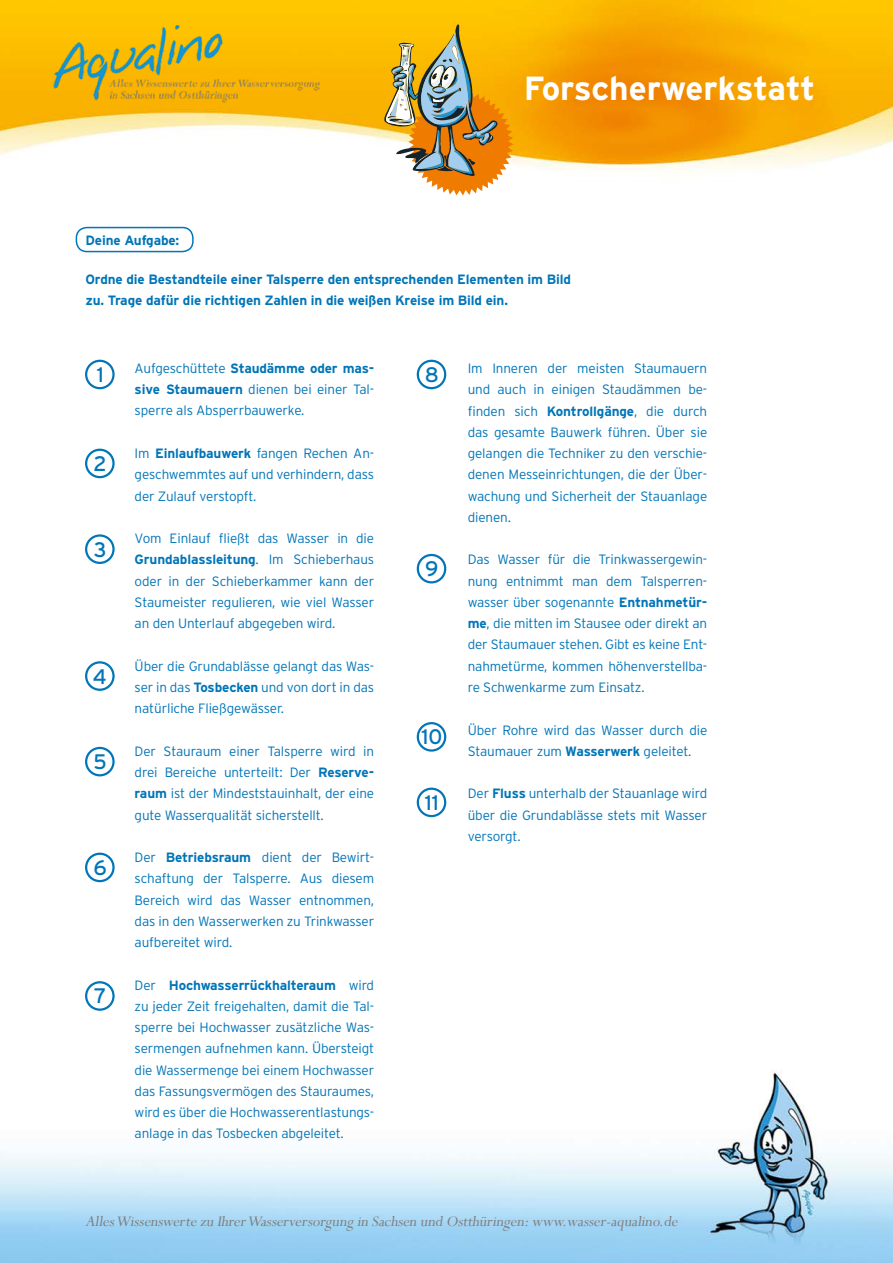
<style>
.page{position:relative;width:893px;height:1263px;background:#fff}
.page>*{position:absolute;margin:0;border:0;box-sizing:border-box;transform-origin:0 0}
.t1{font:700 33.45px "Interstate";letter-spacing:-.005em;color:#fff}
.t2{font:21px "Interstate";color:#0075b8}
.t3{font:italic 16.2px "Perpetua";color:#7d7d7d}
.t4{font:300 13.5px/21.3px "Interstate";letter-spacing:-.01em;color:#0075b8;text-align:justify}
.t5{font:700 13.5px/21.3px "Interstate";letter-spacing:-.01em;color:#0075b8}
.s1{font-weight:700}
</style>
<div class="page">
<img style="left:1px;top:0;width:892px;height:1263px">
<img style="left:0;top:0;width:1px;height:1263px">
<img style="left:44px;top:13px;width:286px;height:109px">
<svg style="left:383px;top:24px;width:132px;height:173px"></svg>
<div style="left:76px;top:228px;width:117px;height:24px;background:#fff;border-radius:11px"></div>
<div style="left:76px;top:227px;width:118px;height:25px;border:2px solid #0075b8;border-radius:11px"></div>
<div style="left:85px;top:360px;width:30px;height:29px;border:2px solid #0075b8;border-radius:50%"></div>
<div style="left:417px;top:360px;width:29px;height:29px;border:2px solid #0075b8;border-radius:50%"></div>
<div style="left:417px;top:554px;width:29px;height:29px;border:2px solid #0075b8;border-radius:50%"></div>
<div style="left:417px;top:722px;width:29px;height:30px;border:2px solid #0075b8;border-radius:50%"></div>
<div style="left:417px;top:788px;width:29px;height:29px;border:2px solid #0075b8;border-radius:50%"></div>
<div style="left:85px;top:449px;width:30px;height:29px;border:2px solid #0075b8;border-radius:50%"></div>
<div style="left:85px;top:534px;width:30px;height:30px;border:2px solid #0075b8;border-radius:50%"></div>
<div style="left:85px;top:661px;width:30px;height:30px;border:2px solid #0075b8;border-radius:50%"></div>
<div style="left:85px;top:747px;width:30px;height:29px;border:2px solid #0075b8;border-radius:50%"></div>
<div style="left:85px;top:853px;width:30px;height:29px;border:2px solid #0075b8;border-radius:50%"></div>
<div style="left:85px;top:981px;width:30px;height:30px;border:2px solid #0075b8;border-radius:50%"></div>
<h1 class="t1" style="left:524px;top:69px;width:293px">Forscherwerkstatt</h1>
<p class="t5" style="left:85px;top:229px;width:95px">Deine Aufgabe:</p>
<p class="t5" style="left:85px;top:268px;width:487px">Ordne die Bestandteile einer Talsperre den entsprechenden Elementen im Bild zu. Trage dafür die richtigen Zahlen in die weißen Kreise im Bild ein.</p>
<p class="t4" style="left:135px;top:357px;width:241px">Aufgeschüttete <span class="s1">Staudämme oder mas&shy;sive Staumauern</span> dienen bei einer Tal&shy;sperre als Absperrbauwerke.</p>
<p class="t4" style="left:135px;top:442px;width:241px">Im <span class="s1">Einlaufbauwerk</span> fangen Rechen An&shy;geschwemmtes auf und verhindern, dass der Zulauf verstopft.</p>
<p class="t4" style="left:135px;top:527px;width:241px">Vom Einlauf fließt das Wasser in die <span class="s1">Grundablassleitung</span>. Im Schieberhaus oder in der Schieberkammer kann der Staumeister regulieren, wie viel Wasser an den Unterlauf abgegeben wird.</p>
<p class="t4" style="left:135px;top:655px;width:241px">Über die Grundablässe gelangt das Was&shy;ser in das <span class="s1">Tosbecken</span> und von dort in das natürliche Fließgewässer.</p>
<p class="t4" style="left:135px;top:740px;width:241px">Der Stauraum einer Talsperre wird in drei Bereiche unterteilt: Der <span class="s1">Reserve&shy;raum</span> ist der Mindeststauinhalt, der eine gute Wasserqualität sicherstellt.</p>
<p class="t4" style="left:135px;top:846px;width:241px">Der <span class="s1">Betriebsraum</span> dient der Bewirt&shy;schaftung der Talsperre. Aus diesem Bereich wird das Wasser entnommen, das in den Wasserwerken zu Trinkwasser aufbereitet wird.</p>
<p class="t4" style="left:135px;top:974px;width:241px">Der <span class="s1">Hochwasserrückhalteraum</span> wird zu jeder Zeit freigehalten, damit die Tal&shy;sperre bei Hochwasser zusätzliche Was&shy;sermengen aufnehmen kann. Übersteigt die Wassermenge bei einem Hochwasser das Fassungsvermögen des Stauraumes, wird es über die Hochwasserentlastungs&shy;anlage in das Tosbecken abgeleitet.</p>
<h2 class="t2" style="left:97px;top:363px;width:9px">1</h2>
<h2 class="t2" style="left:425px;top:363px;width:16px">8</h2>
<h2 class="t2" style="left:94px;top:452px;width:15px">2</h2>
<h2 class="t2" style="left:94px;top:537px;width:14px">3</h2>
<h2 class="t2" style="left:425px;top:557px;width:15px">9</h2>
<h2 class="t2" style="left:93px;top:664px;width:16px">4</h2>
<h2 class="t2" style="left:421px;top:725px;width:22px">10</h2>
<h2 class="t2" style="left:94px;top:750px;width:15px">5</h2>
<h2 class="t2" style="left:425px;top:791px;width:16px">11</h2>
<h2 class="t2" style="left:93px;top:856px;width:15px">6</h2>
<h2 class="t2" style="left:94px;top:984px;width:14px">7</h2>
<p class="t4" style="left:468px;top:357px;width:241px">Im Inneren der meisten Staumauern und auch in einigen Staudämmen be&shy;finden sich <span class="s1">Kontrollgänge</span>, die durch das gesamte Bauwerk führen. Über sie gelangen die Techniker zu den verschie&shy;denen Messeinrichtungen, die der Über&shy;wachung und Sicherheit der Stauanlage dienen.</p>
<p class="t4" style="left:468px;top:549px;width:241px">Das Wasser für die Trinkwassergewin&shy;nung entnimmt man dem Talsperren&shy;wasser über sogenannte <span class="s1">Entnahmetür&shy;me</span>, die mitten im Stausee oder direkt an der Staumauer stehen. Gibt es keine Ent&shy;nahmetürme, kommen höhenverstellba&shy;re Schwenkarme zum Einsatz.</p>
<p class="t4" style="left:468px;top:719px;width:241px">Über Rohre wird das Wasser durch die<br>Staumauer zum <span class="s1">Wasserwerk</span> geleitet.</p>
<p class="t4" style="left:468px;top:783px;width:241px">Der <span class="s1">Fluss</span> unterhalb der Stauanlage wird über die Grundablässe stets mit Wasser versorgt.</p>
<p class="t3" style="left:85px;top:1211px;width:597px">AllesWissenswerte zu IhrerWasserversorgung in Sachsen und Ostthüringen: www.wasser-aqualino.de</p>
</div>
